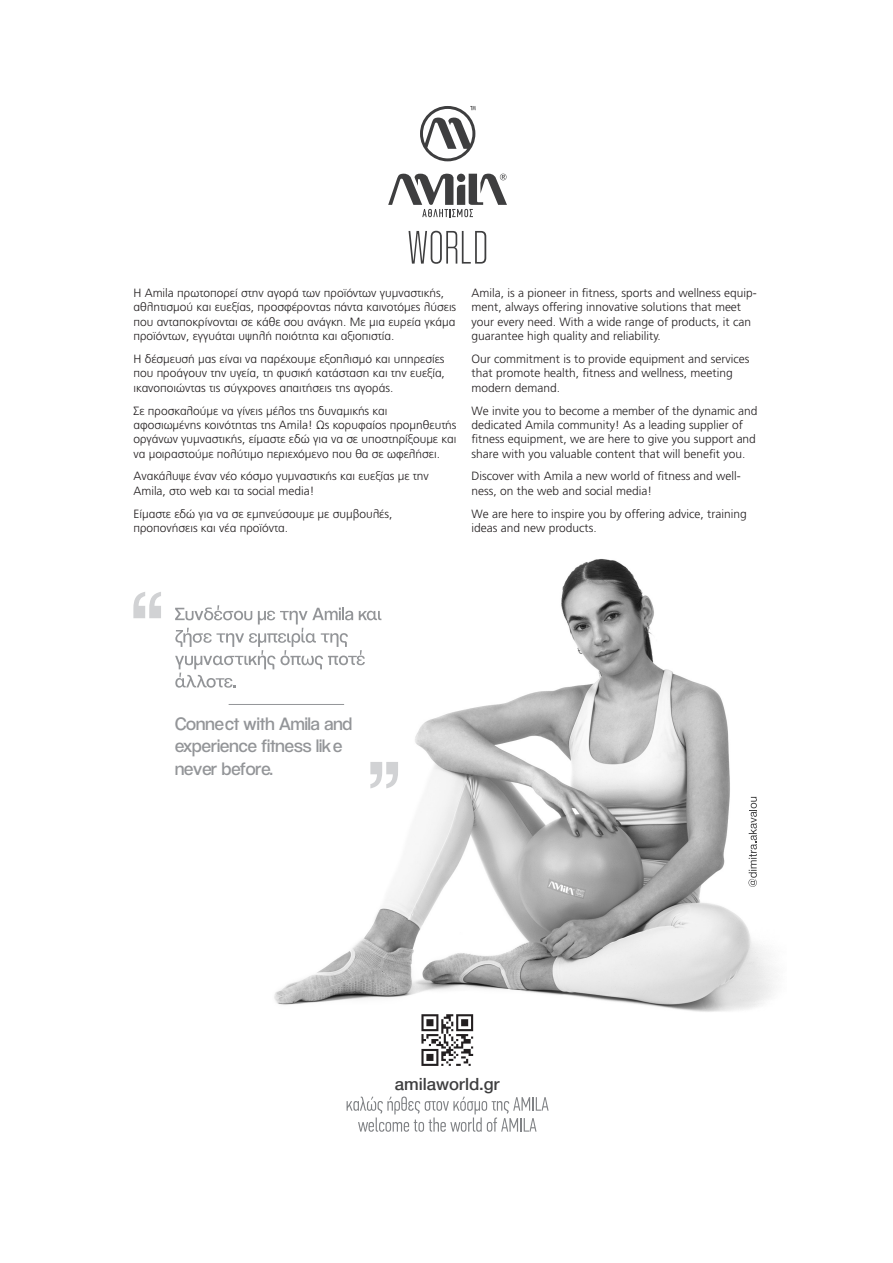
<style>
.page{position:relative;width:893px;height:1263px;background:#fff}
.page>*{position:absolute;margin:0;border:0;box-sizing:border-box;transform-origin:0 0}
.t1{font:18.75px/22.5px "GGX89 Bk";color:#939598}
.t2{font:500 18px "CF Helvetica";color:#3e3e3f}
.t3{font:300 12px/14.4px "PF Catalog";color:#231f20}
</style>
<div class="page">
<img style="left:274px;top:559px;width:500px;height:479px">
<svg style="left:409px;top:231px;width:77px;height:33px"></svg>
<svg style="left:420px;top:106px;width:55px;height:55px"></svg>
<svg style="left:388px;top:173px;width:119px;height:44px"></svg>
<svg style="left:347px;top:1096px;width:202px;height:36px"></svg>
<svg style="left:421px;top:1014px;width:52px;height:52px"></svg>
<svg style="left:748px;top:797px;width:9px;height:90px"></svg>
<svg style="left:175px;top:605px;width:206px;height:83px"></svg>
<svg style="left:133px;top:592px;width:28px;height:26px"></svg>
<svg style="left:370px;top:762px;width:28px;height:26px"></svg>
<hr style="left:229px;top:704px;width:115px;height:1px;background:#939598">
<p class="t3" style="left:133px;top:286px;width:324px">Η Amila πρωτοπορεί στην αγορά των προϊόντων γυμναστικής, αθλητισμού και ευεξίας, προσφέροντας πάντα καινοτόμες λύσεις που ανταποκρίνονται σε κάθε σου ανάγκη. Με μια ευρεία γκάμα προϊόντων, εγγυάται υψηλή ποιότητα και αξιοπιστία.</p>
<p class="t3" style="left:133px;top:352px;width:313px;text-align:justify">Η δέσμευσή μας είναι να παρέχουμε εξοπλισμό και υπηρεσίες που προάγουν την υγεία, τη φυσική κατάσταση και την ευεξία, ικανοποιώντας τις σύγχρονες απαιτήσεις της αγοράς.</p>
<p class="t3" style="left:133px;top:403px;width:325px">Σε προσκαλούμε να γίνεις μέλος της δυναμικής και αφοσιωμένης κοινότητας της Amila! Ως κορυφαίος προμηθευτής οργάνων γυμναστικής, είμαστε εδώ για να σε υποστηρίξουμε και να μοιραστούμε πολύτιμο περιεχόμενο που θα σε ωφελήσει.</p>
<p class="t3" style="left:133px;top:469px;width:297px">Ανακάλυψε έναν νέο κόσμο γυμναστικής και ευεξίας με την<br>Amila, στο web και τα social media!</p>
<p class="t3" style="left:133px;top:506px;width:261px">Είμαστε εδώ για να σε εμπνεύσουμε με συμβουλές, προπονήσεις και νέα προϊόντα.</p>
<p class="t3" style="left:472px;top:286px;width:287px">Amila, is a pioneer in fitness, sports and wellness equip&shy;ment, always offering innovative solutions that meet your every need. With a wide range of products, it can guarantee high quality and reliability.</p>
<p class="t3" style="left:472px;top:352px;width:279px">Our commitment is to provide equipment and services that promote health, fitness and wellness, meeting modern demand.</p>
<p class="t3" style="left:472px;top:403px;width:287px">We invite you to become a member of the dynamic and dedicated Amila community! As a leading supplier of fitness equipment, we are here to give you support and share with you valuable content that will benefit you.</p>
<p class="t3" style="left:472px;top:469px;width:271px">Discover with Amila a new world of fitness and well&shy;ness, on the web and social media!</p>
<p class="t3" style="left:472px;top:506px;width:277px">We are here to inspire you by offering advice, training ideas and new products.</p>
<h1 class="t1" style="left:175px;top:712px;width:179px">Connect with Amila and experience fitness like never before.</h1>
<h2 class="t2" style="left:395px;top:1074px;width:107px">amilaworld.gr</h2>
</div>
